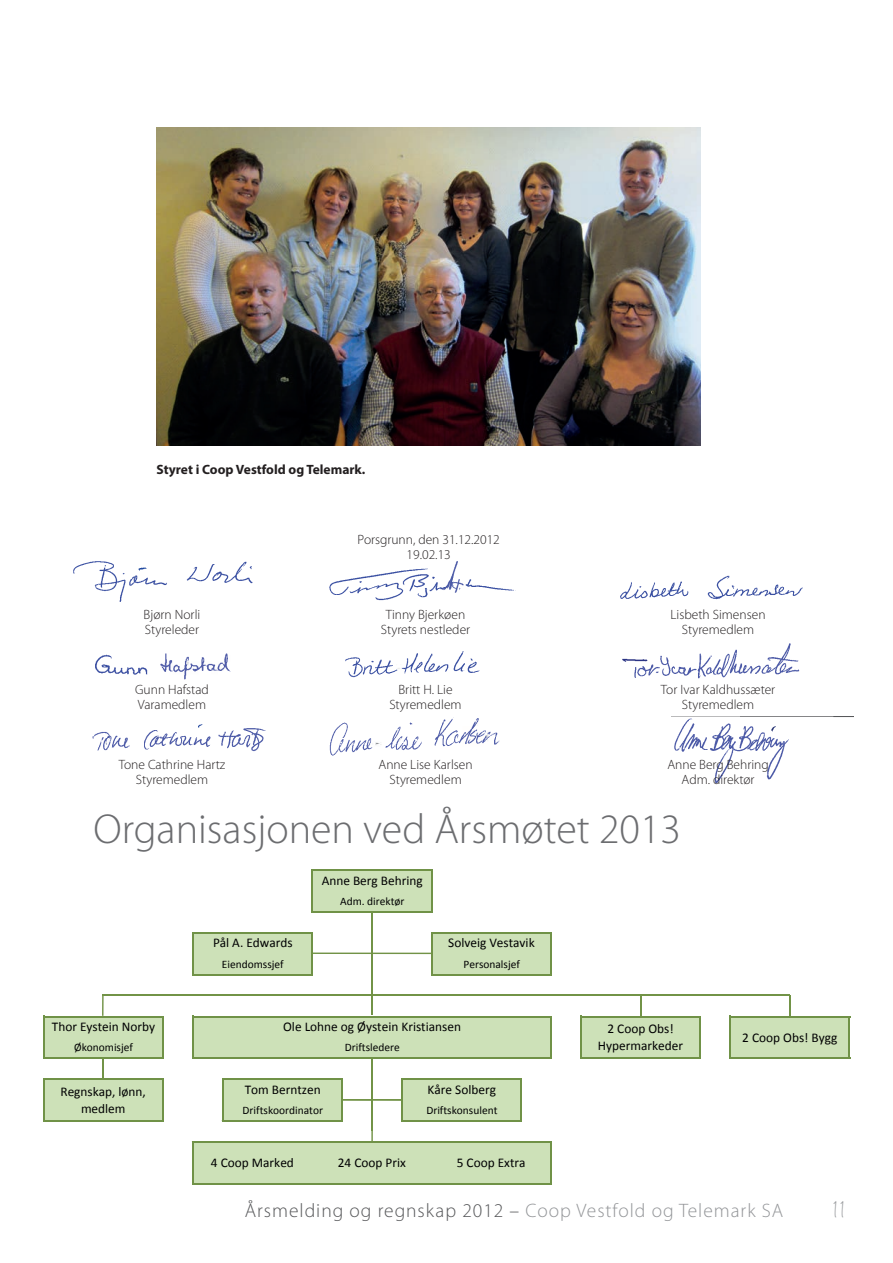
<style>
.page{position:relative;width:893px;height:1263px;background:#fff}
.page>*{position:absolute;margin:0;border:0;box-sizing:border-box;transform-origin:0 0}
.t1{font:300 42px "Myriad Pro";color:#6c6d70}
.t2{font:300 30px "Wendy";color:#939598}
.t3{font:300 19.5px "Myriad Pro";letter-spacing:.05em;color:#57585a}
.t4{font:300 13.5px/15px "Myriad Pro";color:#231f20;text-align:center}
.t5{font:700 13.5px "Myriad Pro";color:#231f20}
.t6{font:13.35px/17.2px "Calibri";color:#000001;text-align:center}
.t7{font:11.4px "Calibri";color:#000001}
.s1{color:#939598}
</style>
<div class="page">
<div style="left:312px;top:870px;width:120px;height:42px;background:#cde1b8"></div>
<div style="left:193px;top:933px;width:119px;height:42px;background:#cde1b8"></div>
<div style="left:432px;top:933px;width:119px;height:42px;background:#cde1b8"></div>
<div style="left:44px;top:1016px;width:119px;height:42px;background:#cde1b8"></div>
<div style="left:193px;top:1016px;width:358px;height:42px;background:#cde1b8"></div>
<div style="left:581px;top:1016px;width:119px;height:42px;background:#cde1b8"></div>
<div style="left:730px;top:1016px;width:119px;height:42px;background:#cde1b8"></div>
<div style="left:44px;top:1079px;width:119px;height:28px;background:#cde1b8"></div>
<div style="left:223px;top:1079px;width:119px;height:28px;background:#cde1b8"></div>
<div style="left:402px;top:1079px;width:119px;height:28px;background:#cde1b8"></div>
<hr style="left:311px;top:869px;width:2px;height:44px;background:#709247">
<hr style="left:194px;top:932px;width:119px;height:2px;background:#709247">
<hr style="left:431px;top:871px;width:1px;height:42px;background:#709247">
<hr style="left:194px;top:974px;width:119px;height:1px;background:#709247">
<hr style="left:44px;top:1015px;width:120px;height:2px;background:#709247">
<hr style="left:192px;top:932px;width:2px;height:43px;background:#709247">
<hr style="left:550px;top:934px;width:2px;height:41px;background:#709247">
<hr style="left:194px;top:1015px;width:358px;height:2px;background:#709247">
<hr style="left:582px;top:1015px;width:119px;height:2px;background:#709247">
<hr style="left:44px;top:1057px;width:120px;height:2px;background:#709247">
<hr style="left:194px;top:1057px;width:358px;height:2px;background:#709247">
<hr style="left:582px;top:1057px;width:119px;height:2px;background:#709247">
<hr style="left:43px;top:1015px;width:1px;height:44px;background:#709247">
<hr style="left:162px;top:1017px;width:2px;height:42px;background:#709247">
<hr style="left:44px;top:1078px;width:120px;height:2px;background:#709247">
<hr style="left:224px;top:1078px;width:119px;height:2px;background:#709247">
<hr style="left:311px;top:934px;width:2px;height:41px;background:#709247">
<hr style="left:431px;top:932px;width:1px;height:43px;background:#709247">
<hr style="left:192px;top:1015px;width:2px;height:44px;background:#709247">
<hr style="left:550px;top:1017px;width:2px;height:42px;background:#709247">
<hr style="left:43px;top:1078px;width:1px;height:44px;background:#709247">
<hr style="left:162px;top:1080px;width:2px;height:42px;background:#709247">
<hr style="left:580px;top:1015px;width:2px;height:44px;background:#709247">
<hr style="left:699px;top:1017px;width:2px;height:42px;background:#709247">
<hr style="left:729px;top:1015px;width:2px;height:44px;background:#709247">
<hr style="left:848px;top:1017px;width:2px;height:42px;background:#709247">
<hr style="left:222px;top:1078px;width:2px;height:44px;background:#709247">
<hr style="left:341px;top:1080px;width:2px;height:42px;background:#709247">
<hr style="left:401px;top:1078px;width:2px;height:44px;background:#709247">
<hr style="left:520px;top:1080px;width:2px;height:42px;background:#709247">
<hr style="left:313px;top:869px;width:119px;height:2px;background:#709247">
<hr style="left:313px;top:911px;width:119px;height:2px;background:#709247">
<hr style="left:432px;top:932px;width:120px;height:2px;background:#709247">
<hr style="left:432px;top:974px;width:120px;height:1px;background:#709247">
<hr style="left:731px;top:1015px;width:119px;height:2px;background:#709247">
<hr style="left:731px;top:1057px;width:119px;height:2px;background:#709247">
<hr style="left:403px;top:1078px;width:119px;height:2px;background:#709247">
<hr style="left:371px;top:911px;width:2px;height:84px;background:#729347">
<hr style="left:103px;top:994px;width:687px;height:2px;background:#729347">
<hr style="left:311px;top:952px;width:120px;height:2px;background:#729347">
<hr style="left:102px;top:995px;width:2px;height:21px;background:#729347">
<hr style="left:102px;top:1058px;width:2px;height:21px;background:#729347">
<svg style="left:371px;top:996px;width:2px;height:19px"></svg>
<svg style="left:640px;top:996px;width:1px;height:19px"></svg>
<hr style="left:371px;top:1058px;width:2px;height:63px;background:#729347">
<hr style="left:789px;top:995px;width:2px;height:21px;background:#729347">
<div style="left:44px;top:1105px;width:119px;height:16px;background:#cde1b8"></div>
<div style="left:223px;top:1105px;width:119px;height:16px;background:#cde1b8"></div>
<div style="left:402px;top:1105px;width:119px;height:16px;background:#cde1b8"></div>
<div style="left:193px;top:1142px;width:358px;height:21px;background:#cde1b8"></div>
<div style="left:193px;top:1163px;width:358px;height:21px;background:#cde1b8"></div>
<hr style="left:44px;top:1120px;width:120px;height:2px;background:#709247">
<hr style="left:224px;top:1120px;width:119px;height:2px;background:#709247">
<hr style="left:162px;top:1100px;width:2px;height:22px;background:#709247">
<hr style="left:222px;top:1100px;width:2px;height:22px;background:#709247">
<hr style="left:341px;top:1100px;width:2px;height:22px;background:#709247">
<hr style="left:401px;top:1100px;width:2px;height:22px;background:#709247">
<hr style="left:520px;top:1100px;width:2px;height:22px;background:#709247">
<hr style="left:192px;top:1141px;width:2px;height:44px;background:#709247">
<hr style="left:550px;top:1143px;width:2px;height:42px;background:#709247">
<hr style="left:403px;top:1120px;width:119px;height:2px;background:#709247">
<hr style="left:194px;top:1141px;width:358px;height:2px;background:#709247">
<hr style="left:194px;top:1183px;width:358px;height:2px;background:#709247">
<hr style="left:342px;top:1099px;width:30px;height:1px;background:#729347">
<hr style="left:371px;top:1078px;width:2px;height:63px;background:#729347">
<svg style="left:373px;top:1099px;width:28px;height:1px"></svg>
<img style="left:157px;top:128px;width:544px;height:318px">
<img style="left:73px;top:561px;width:180px;height:41px">
<svg style="left:138px;top:566px;width:10px;height:7px"></svg>
<img style="left:160px;top:653px;width:71px;height:27px">
<img style="left:95px;top:654px;width:53px;height:21px">
<img style="left:92px;top:728px;width:174px;height:24px">
<svg style="left:196px;top:724px;width:8px;height:5px"></svg>
<img style="left:329px;top:568px;width:187px;height:33px">
<img style="left:443px;top:561px;width:21px;height:34px">
<img style="left:345px;top:651px;width:135px;height:27px">
<img style="left:329px;top:717px;width:171px;height:39px">
<img style="left:620px;top:575px;width:183px;height:25px">
<img style="left:634px;top:643px;width:166px;height:36px">
<img style="left:622px;top:657px;width:26px;height:8px">
<img style="left:674px;top:718px;width:115px;height:66px">
<svg style="left:769px;top:723px;width:8px;height:10px"></svg>
<p class="t5" style="left:157px;top:461px;width:210px">Styret i Coop Vestfold og Telemark.</p>
<p class="t4" style="left:358px;top:533px;width:144px">Porsgrunn, den 31.12.2012<br>19.02.13</p>
<p class="t4" style="left:144px;top:608px;width:58px">Bjørn Norli</p>
<p class="t4" style="left:386px;top:608px;width:81px">Tinny Bjerkøen</p>
<p class="t4" style="left:670px;top:608px;width:97px">Lisbeth Simensen</p>
<p class="t4" style="left:145px;top:623px;width:56px">Styreleder</p>
<p class="t4" style="left:381px;top:623px;width:91px">Styrets nestleder</p>
<p class="t4" style="left:682px;top:623px;width:74px">Styremedlem</p>
<p class="t4" style="left:135px;top:683px;width:75px">Gunn Hafstad</p>
<p class="t4" style="left:398px;top:683px;width:56px">Britt H. Lie</p>
<p class="t4" style="left:661px;top:683px;width:116px">Tor Ivar Kaldhussæter</p>
<p class="t4" style="left:138px;top:698px;width:70px">Varamedlem</p>
<p class="t4" style="left:389px;top:698px;width:74px">Styremedlem</p>
<p class="t4" style="left:682px;top:698px;width:74px">Styremedlem</p>
<p class="t4" style="left:119px;top:758px;width:108px">Tone Cathrine Hartz</p>
<p class="t4" style="left:378px;top:758px;width:96px">Anne Lise Karlsen</p>
<p class="t4" style="left:667px;top:758px;width:103px">Anne Berg Behring</p>
<p class="t4" style="left:136px;top:773px;width:74px">Styremedlem</p>
<p class="t4" style="left:389px;top:773px;width:74px">Styremedlem</p>
<p class="t4" style="left:682px;top:773px;width:74px">Adm. direktør</p>
<h1 class="t1" style="left:94px;top:806px;width:589px">Organisasjonen ved Årsmøtet 2013</h1>
<p class="t6" style="left:52px;top:1017px;width:105px">Thor Eystein Norby</p>
<p class="t7" style="left:74px;top:1040px;width:60px">Økonomisjef</p>
<p class="t6" style="left:60px;top:1082px;width:87px">Regnskap, lønn,</p>
<p class="t6" style="left:81px;top:1099px;width:46px">medlem</p>
<p class="t6" style="left:213px;top:934px;width:81px">Pål A. Edwards</p>
<p class="t7" style="left:222px;top:957px;width:63px">Eiendomssjef</p>
<p class="t6" style="left:322px;top:871px;width:102px">Anne Berg Behring</p>
<p class="t7" style="left:340px;top:894px;width:66px">Adm. direktør</p>
<p class="t6" style="left:448px;top:934px;width:88px">Solveig Vestavik</p>
<p class="t7" style="left:463px;top:957px;width:58px">Personalsjef</p>
<p class="t6" style="left:283px;top:1017px;width:179px">Ole Lohne og Øystein Kristiansen</p>
<p class="t7" style="left:345px;top:1040px;width:57px">Driftsledere</p>
<p class="t6" style="left:245px;top:1080px;width:78px">Tom Berntzen</p>
<p class="t6" style="left:428px;top:1080px;width:70px">Kåre Solberg</p>
<p class="t7" style="left:243px;top:1103px;width:82px">Driftskoordinator</p>
<p class="t7" style="left:426px;top:1103px;width:73px">Driftskonsulent</p>
<p class="t6" style="left:211px;top:1153px;width:85px">4 Coop Marked</p>
<p class="t6" style="left:338px;top:1153px;width:70px">24 Coop Prix</p>
<p class="t6" style="left:457px;top:1153px;width:70px">5 Coop Extra</p>
<p class="t6" style="left:598px;top:1019px;width:87px">2 Coop Obs!<br>Hypermarkeder</p>
<p class="t6" style="left:742px;top:1028px;width:97px">2 Coop Obs! Bygg</p>
<h3 class="t3" style="left:245px;top:1199px;width:540px">Årsmelding og regnskap 2012 – <span class="s1">Coop Vestfold og Telemark SA</span></h3>
<h2 class="t2" style="left:832px;top:1193px;width:15px">11</h2>
</div>
